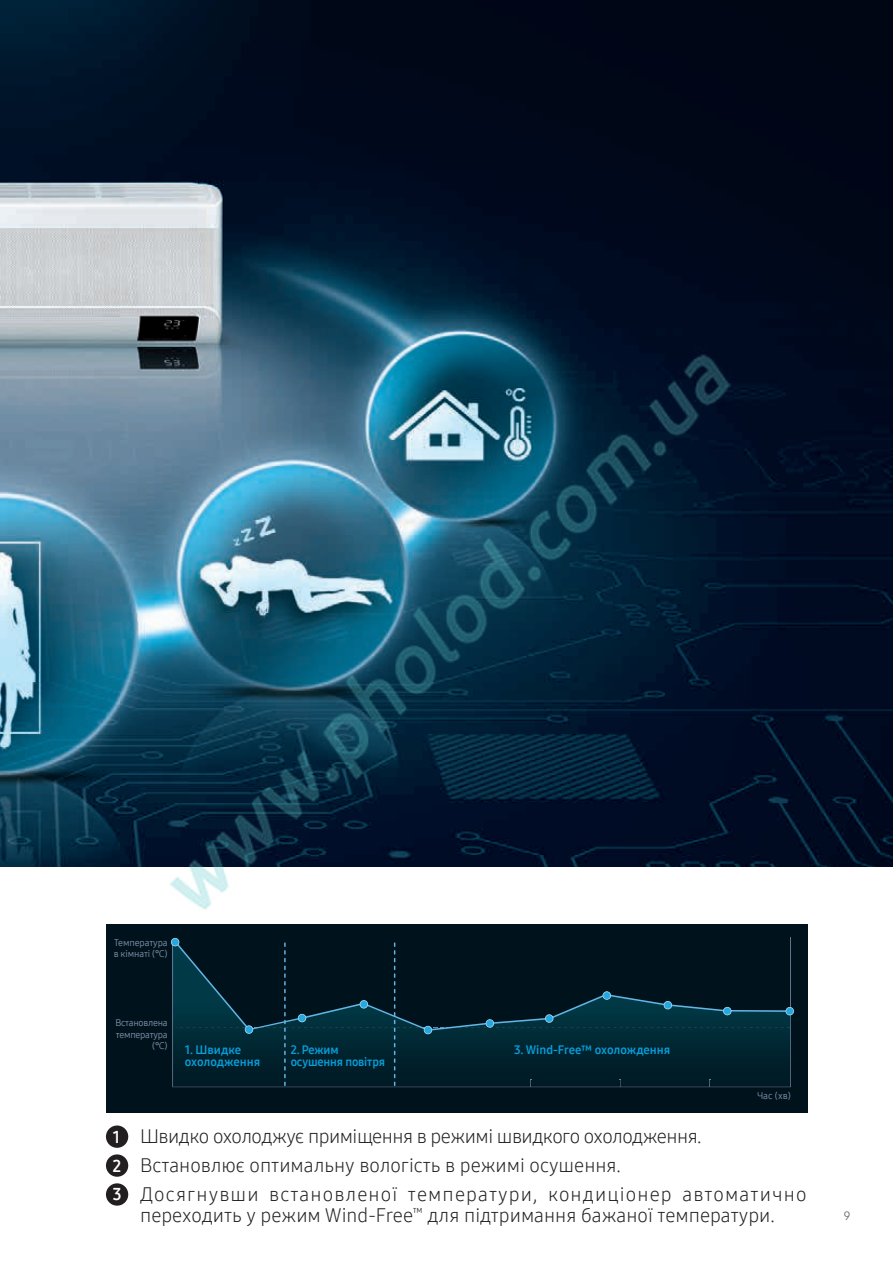
<style>
.page{position:relative;width:893px;height:1263px;background:#fff}
.page>*{position:absolute;margin:0;border:0;box-sizing:border-box;transform-origin:0 0}
.t1{font:19.5px/29px "Samsung One 300";color:#231f20}
.t2{font:16.8px/29px "Samsung One 700";color:#fff;text-align:justify;scale:.95 1}
.t3{font:12px/11.9px "Samsung One 700";letter-spacing:-.01em;color:#069edb}
.t4{font:12px "Samsung One 400";color:#6c6d70}
.t5{font:9.6px/11.6px "Samsung One 400";letter-spacing:-.025em;color:#8293ac}
</style>
<div class="page">
<img style="left:0;top:0;width:893px;height:867px">
<div style="left:106px;top:924px;width:702px;height:188px;background:#00131c"></div>
<div style="left:106px;top:1125px;width:22px;height:23px;background:#231f20;border-radius:50%"></div>
<div style="left:106px;top:1154px;width:22px;height:23px;background:#231f20;border-radius:50%"></div>
<div style="left:106px;top:1183px;width:22px;height:23px;background:#231f20;border-radius:50%"></div>
<hr style="left:790px;top:937px;width:1px;height:150px;background:#647389">
<svg style="left:172px;top:1007px;width:622px;height:80px"></svg>
<img style="left:142px;top:227px;width:609px;height:809px">
<p class="t5" style="left:114px;top:936px;width:55px">Температура в кімнаті (℃)</p>
<p class="t5" style="left:115px;top:1017px;width:54px;text-align:right">Встановлена температура (℃)</p>
<p class="t3" style="left:185px;top:1044px;width:77px">1. Швидке охолодження</p>
<p class="t3" style="left:291px;top:1044px;width:96px">2. Режим осушення повітря</p>
<p class="t3" style="left:514px;top:1044px;width:158px">3. Wind-Free™ охолождення</p>
<p class="t2" style="left:113px;top:1122px;width:11px">1<br>2<br>3</p>
<p class="t5" style="left:757px;top:1090px;width:35px">Час (хв)</p>
<p class="t1" style="left:140px;top:1122px;width:668px">Швидко охолоджує приміщення в режимі швидкого охолодження.<br>Встановлює оптимальну вологість в режимі осушення.<br>Досягнувши встановленої температури, кондиціонер автоматично</p>
<p class="t1" style="left:140px;top:1201px;width:636px">переходить у режим Wind-Free<sup>™</sup> для підтримання бажаної температури.</p>
<p class="t4" style="left:844px;top:1208px;width:8px">9</p>
</div>
